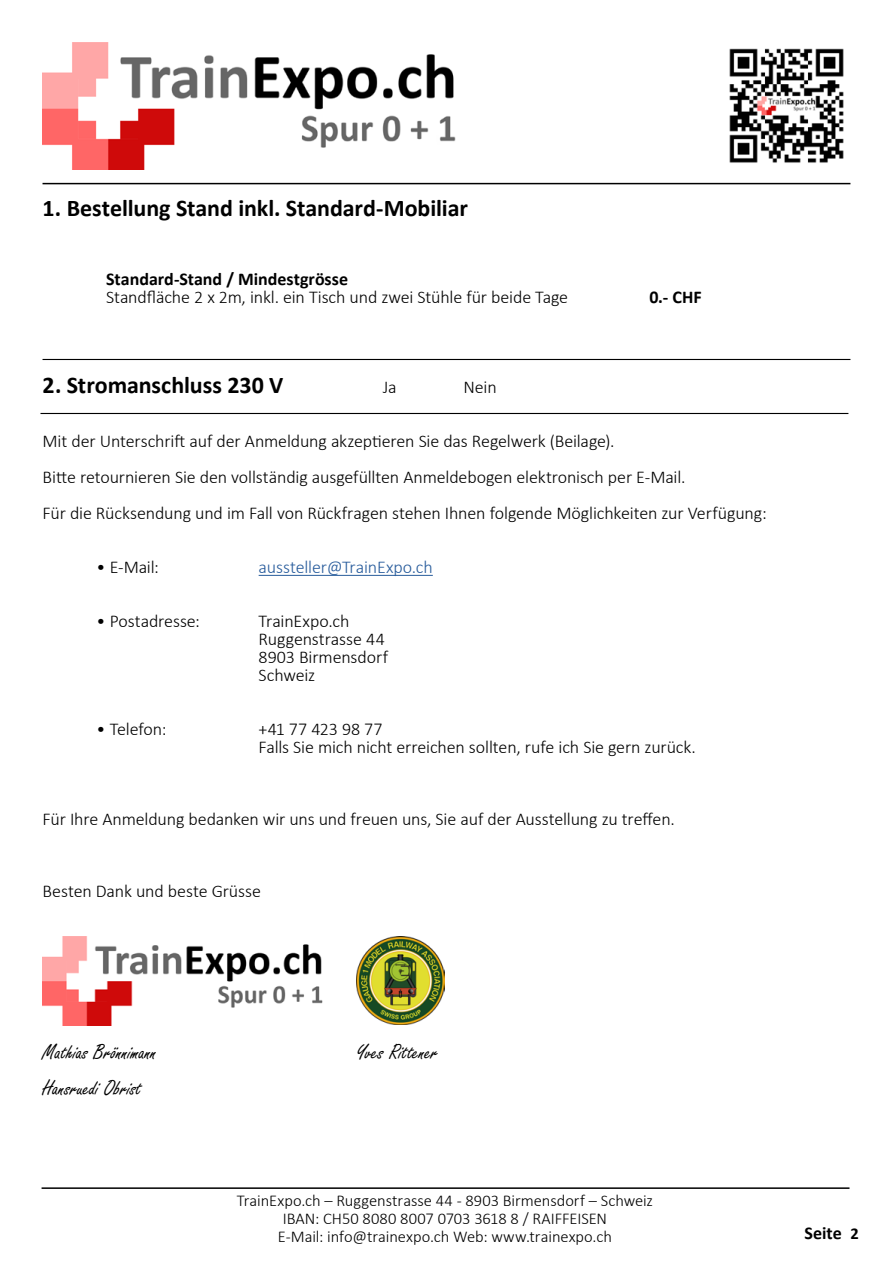
<style>
.page{position:relative;width:893px;height:1263px;background:#fff}
.page>*{position:absolute;margin:0;border:0;box-sizing:border-box;transform-origin:0 0}
.t1{font:700 24px "Calibri";letter-spacing:-.005em;color:#000}
.t2{font:22.5px/36px "Freestyle Script";color:#000}
.t3{font:300 18px/18px "Calibri";letter-spacing:-.01em;color:#000}
.t4{font:700 18px "Calibri";color:#000}
.t5{font:300 18px "Calibri";letter-spacing:-.01em;color:#275b9b}
.t6{font:300 16.5px/18px "Calibri";letter-spacing:-.005em;color:#000;text-align:center}
.s1{font-size:16.5px}
</style>
<div class="page">
<img style="left:42px;top:42px;width:414px;height:128px">
<hr style="left:43px;top:183px;width:807px;height:1px;background:#000">
<hr style="left:42px;top:1187px;width:807px;height:2px;background:#000">
<img style="left:729px;top:48px;width:115px;height:115px">
<hr style="left:43px;top:359px;width:807px;height:1px;background:#000">
<hr style="left:40px;top:413px;width:808px;height:1px;background:#000">
<hr style="left:259px;top:575px;width:174px;height:1px;background:#275b9b">
<img style="left:43px;top:936px;width:280px;height:89px">
<img style="left:356px;top:936px;width:89px;height:88px">
<h1 class="t1" style="left:43px;top:191px;width:427px">1. Bestellung Stand inkl. Standard-Mobiliar</h1>
<p class="t4" style="left:106px;top:266px;width:243px">Standard-Stand / Mindestgrösse</p>
<p class="t3" style="left:106px;top:288px;width:463px">Standfläche 2 x 2m, inkl. ein Tisch und zwei Stühle für beide Tage</p>
<p class="t4" style="left:649px;top:284px;width:54px">0.- CHF</p>
<h1 class="t1" style="left:43px;top:368px;width:242px">2. Stromanschluss 230 V</h1>
<p class="t3" style="left:383px;top:378px;width:15px">Ja</p>
<p class="t3" style="left:463px;top:378px;width:35px">Nein</p>
<p class="t3" style="left:43px;top:423px;width:726px;line-height:36px">Mit der Unterschrift auf der Anmeldung akzeptieren Sie das Regelwerk (Beilage).<br>Bitte retournieren Sie den vollständig ausgefüllten Anmeldebogen elektronisch per E-Mail.<br>Für die Rücksendung und im Fall von Rückfragen stehen Ihnen folgende Möglichkeiten zur Verfügung:</p>
<p class="t3" style="left:97px;top:558px;width:64px">• E-Mail:</p>
<p class="t5" style="left:259px;top:556px;width:176px">aussteller@TrainExpo.ch</p>
<p class="t3" style="left:97px;top:612px;width:105px">• Postadresse:</p>
<p class="t3" style="left:259px;top:612px;width:131px">TrainExpo.ch<br>Ruggenstrasse 44<br>8903 Birmensdorf<br>Schweiz</p>
<p class="t3" style="left:97px;top:720px;width:71px">• Telefon:</p>
<p class="t3" style="left:259px;top:720px;width:439px">+41 77 423 98 77<br>Falls Sie mich nicht erreichen sollten, rufe ich Sie gern zurück.</p>
<p class="t3" style="left:43px;top:810px;width:634px">Für Ihre Anmeldung bedanken wir uns und freuen uns, Sie auf der Ausstellung zu treffen.</p>
<p class="t3" style="left:43px;top:882px;width:220px">Besten Dank und beste Grüsse</p>
<p class="t2" style="left:43px;top:1035px;width:116px">Mathias Brönnimann<br>Hansruedi Obrist</p>
<p class="t2" style="left:356px;top:1035px;width:83px">Yves Rittener</p>
<p class="t6" style="left:237px;top:1191px;width:418px">TrainExpo.ch – Ruggenstrasse 44 - 8903 Birmensdorf – Schweiz<br>IBAN: CH50 8080 8007 0703 3618 8 / RAIFFEISEN<br>E-Mail: info@trainexpo.ch Web: www.trainexpo.ch</p>
<p class="t4" style="left:804px;top:1220px;width:56px">Seite <span class="s1">2</span></p>
</div>
